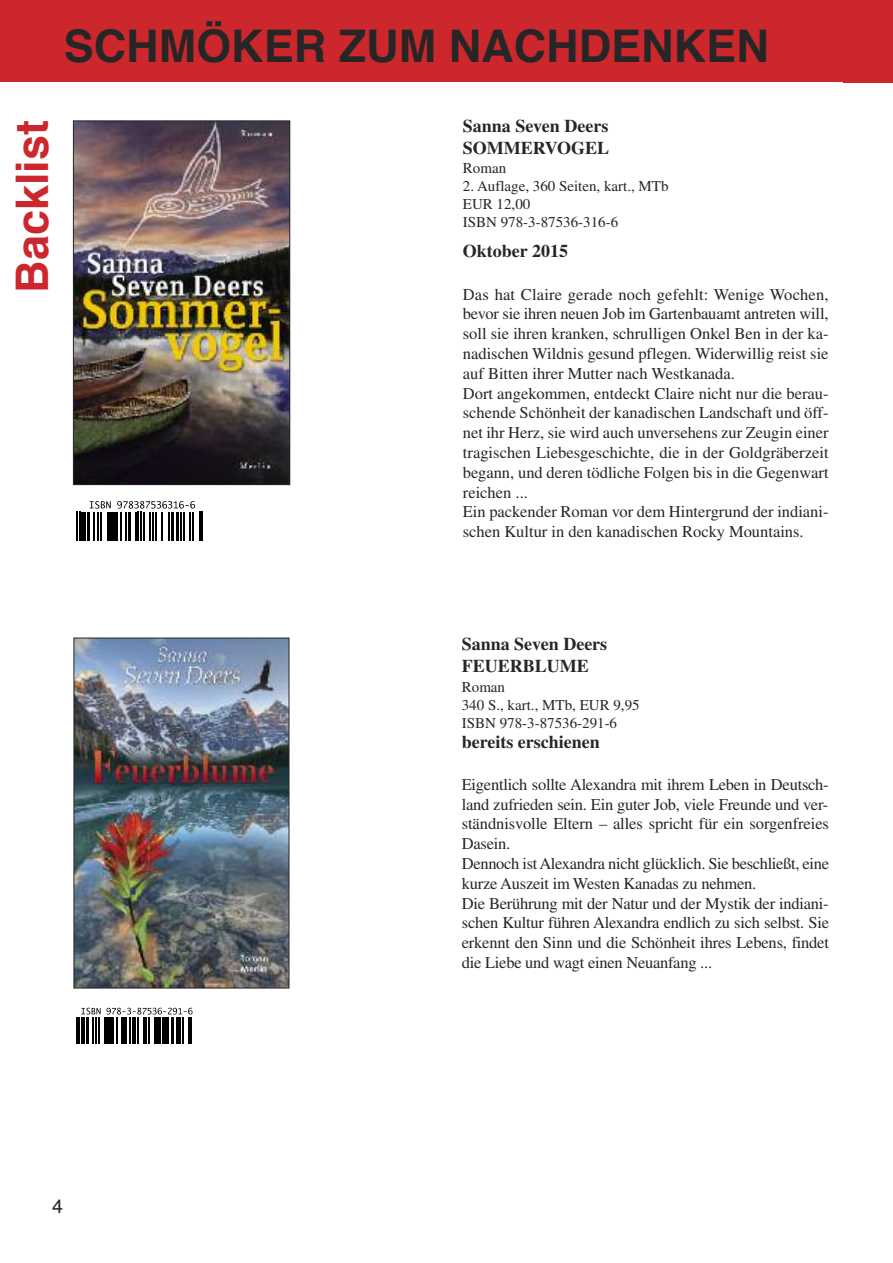
<style>
.page{position:relative;width:893px;height:1263px;background:#fff}
.page>*{position:absolute;margin:0;border:0;box-sizing:border-box;transform-origin:0 0}
.t1{font:700 45px "Helvetica";color:#272627}
.t2{font:700 45px "Helvetica";color:#cc272d}
.t3{font:19.5px "Helvetica";color:#272627}
.t4{font:700 18px/21.6px "Times";color:#272627}
.t5{font:16.5px/19.8px "Times";letter-spacing:-.005em;color:#272627}
.t6{font:15px/18px "Times";color:#272627}
</style>
<div class="page">
<div style="left:0;top:0;width:893px;height:82px;background:#cc272d"></div>
<hr style="left:76px;top:512px;width:2px;height:28px;background:#000">
<svg style="left:79px;top:501px;width:124px;height:39px"></svg>
<hr style="left:76px;top:1017px;width:2px;height:26px;background:#000">
<svg style="left:79px;top:1008px;width:114px;height:35px"></svg>
<img style="left:76px;top:640px;width:211px;height:346px">
<div style="left:74px;top:638px;width:215px;height:350px;border:1px solid #272627"></div>
<img style="left:75px;top:123px;width:213px;height:360px">
<div style="left:73px;top:121px;width:217px;height:364px;border:1px solid #272627"></div>
<h1 class="t1" style="left:64px;top:27px;width:706px">SCHMÖKER ZUM NACHDENKEN</h1>
<h1 class="t2" style="left:14px;top:293px;width:174px;rotate:-90deg">BACKLIST</h1>
<p class="t4" style="left:463px;top:115px;width:148px">Sanna Seven Deers<br>SOMMERVOGEL</p>
<p class="t6" style="left:463px;top:159px;width:45px">Roman</p>
<p class="t6" style="left:463px;top:177px;width:207px">2. Auflage, 360 Seiten, kart., MTb<br>EUR 12,00<br>ISBN 978-3-87536-316-6</p>
<p class="t4" style="left:463px;top:240px;width:107px">Oktober 2015</p>
<p class="t5" style="left:463px;top:284px;width:367px">Das hat Claire gerade noch gefehlt: Wenige Wochen, bevor sie ihren neuen Job im Gartenbauamt antreten will, soll sie ihren kranken, schrulligen Onkel Ben in der ka&shy;nadischen Wildnis gesund pflegen. Widerwillig reist sie auf Bitten ihrer Mutter nach Westkanada.<br>Dort angekommen, entdeckt Claire nicht nur die berau&shy;schende Schönheit der kanadischen Landschaft und öff&shy;net ihr Herz, sie wird auch unversehens zur Zeugin einer tragischen Liebesgeschichte, die in der Goldgräberzeit begann, und deren tödliche Folgen bis in die Gegenwart reichen ...<br>Ein packender Roman vor dem Hintergrund der indiani&shy;schen Kultur in den kanadischen Rocky Mountains.</p>
<p class="t3" style="left:52px;top:1198px;width:12px">4</p>
<p class="t4" style="left:462px;top:633px;width:147px">Sanna Seven Deers<br>FEUERBLUME</p>
<p class="t6" style="left:462px;top:677px;width:179px">Roman<br>340 S., kart., MTb, EUR 9,95<br>ISBN 978-3-87536-291-6</p>
<p class="t4" style="left:462px;top:731px;width:140px">bereits erschienen</p>
<p class="t5" style="left:462px;top:774px;width:369px">Eigentlich sollte Alexandra mit ihrem Leben in Deutsch&shy;land zufrieden sein. Ein guter Job, viele Freunde und ver&shy;ständnisvolle Eltern – alles spricht für ein sorgenfreies Dasein.<br>Dennoch istAlexandra nicht glücklich. Sie beschließt, eine kurze Auszeit im Westen Kanadas zu nehmen.<br>Die Berührung mit der Natur und der Mystik der indiani&shy;schen Kultur führen Alexandra endlich zu sich selbst. Sie erkennt den Sinn und die Schönheit ihres Lebens, findet die Liebe und wagt einen Neuanfang ...</p>
</div>
